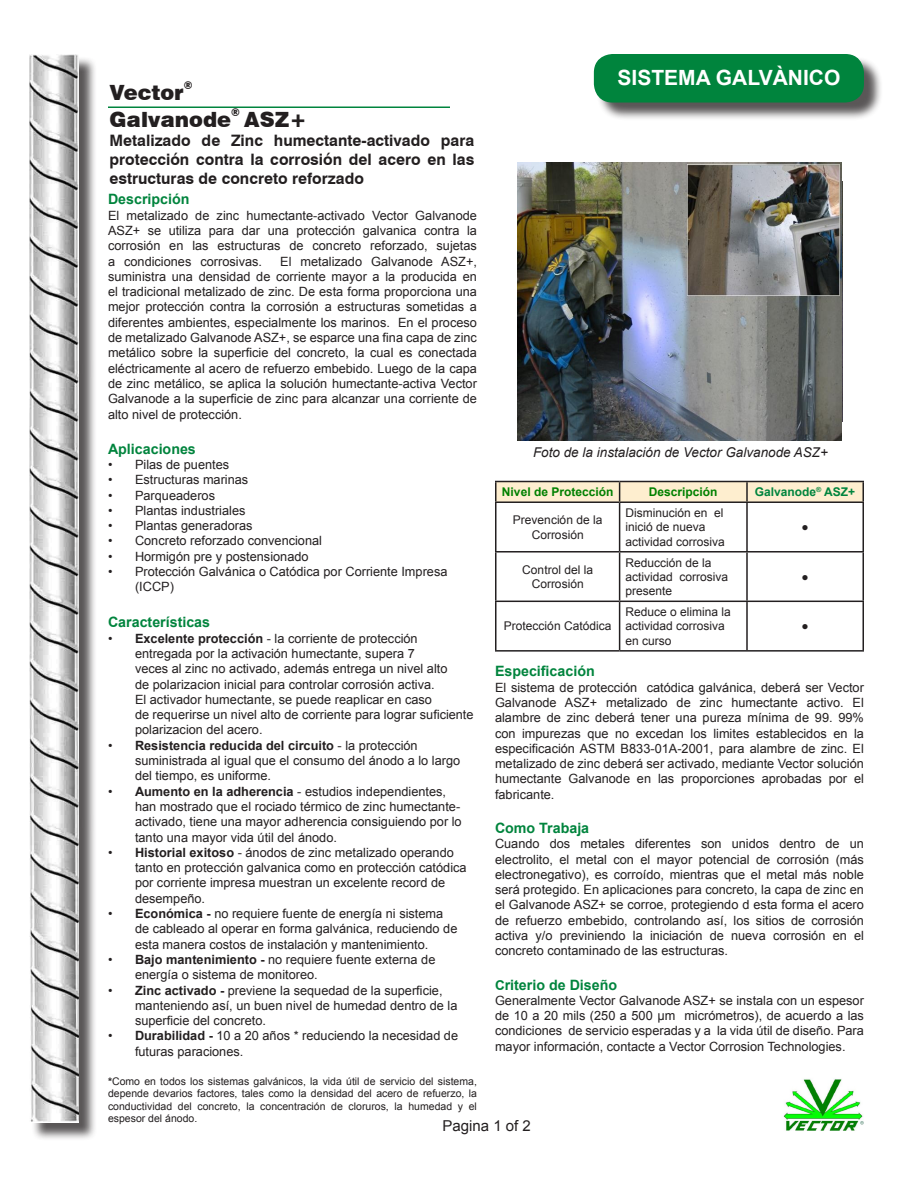
<style>
.page{position:relative;width:918px;height:1188px;background:#fff}
.page>*{position:absolute;margin:0;border:0;box-sizing:border-box;transform-origin:0 0}
.t1{font:900 21px "Swiss 721 BT";color:#231f20}
.t2{font:700 21px "Arial";color:#fff}
.t3{font:700 15.75px/18.9px "Swiss 721 BT";color:#231f20;text-align:justify}
.t4{font:15px "Arial";color:#231f20}
.t5{font:700 14.25px "Arial";color:#00843d}
.t6{font:italic 13.5px "Arial";color:#231f20}
.Paragraph_Style_2{font:12.75px/15.3px "Arial";color:#231f20}
.Paragraph_Style_2-2{font:12px/14.4px "Arial";color:#231f20}
.t7{font:700 12px "Arial";color:#008000}
.t8{font:700 12px "Arial";color:#00843d}
.t9{font:700 12px "Arial";color:#231f20}
.t10{font:10.5px/12.6px "Arial";color:#231f20;text-align:justify}
.t11{font:900 10.5px "Swiss 721 BT";color:#231f20}
.s1{font-weight:700}
.s2{font-size:13.5px}
</style>
<div class="page">
<div style="left:31px;top:56px;width:67px;height:1085px;background:#231f20;opacity:.75"></div>
<img style="left:29px;top:54px;width:50px;height:1068px">
<hr style="left:108px;top:106px;width:342px;height:2px;background:#00843d">
<div style="left:596px;top:56px;width:286px;height:65px;background:#231f20;opacity:.75"></div>
<div style="left:595px;top:55px;width:268px;height:47px;background:#00843d;border-radius:18px"></div>
<div style="left:594px;top:54px;width:270px;height:49px;border:2px solid #00843d;border-radius:18px"></div>
<hr style="left:495px;top:481px;width:125px;height:1px;background:#231f20">
<hr style="left:620px;top:481px;width:127px;height:1px;background:#231f20">
<hr style="left:747px;top:481px;width:117px;height:1px;background:#231f20">
<svg style="left:495px;top:482px;width:369px;height:19px;background:#f7e7c9"></svg>
<hr style="left:495px;top:501px;width:125px;height:2px;background:#231f20">
<hr style="left:495px;top:503px;width:1px;height:48px;background:#231f20">
<hr style="left:620px;top:501px;width:127px;height:2px;background:#231f20">
<hr style="left:619px;top:503px;width:1px;height:48px;background:#231f20">
<hr style="left:747px;top:501px;width:117px;height:2px;background:#231f20">
<hr style="left:746px;top:503px;width:2px;height:48px;background:#231f20">
<hr style="left:862px;top:503px;width:2px;height:48px;background:#231f20">
<hr style="left:495px;top:551px;width:125px;height:2px;background:#231f20">
<hr style="left:495px;top:553px;width:1px;height:48px;background:#231f20">
<hr style="left:620px;top:551px;width:127px;height:2px;background:#231f20">
<hr style="left:619px;top:553px;width:1px;height:48px;background:#231f20">
<hr style="left:747px;top:551px;width:117px;height:2px;background:#231f20">
<hr style="left:746px;top:553px;width:2px;height:48px;background:#231f20">
<hr style="left:862px;top:553px;width:2px;height:48px;background:#231f20">
<hr style="left:495px;top:601px;width:125px;height:1px;background:#231f20">
<hr style="left:495px;top:602px;width:1px;height:48px;background:#231f20">
<hr style="left:620px;top:601px;width:127px;height:1px;background:#231f20">
<hr style="left:619px;top:602px;width:1px;height:48px;background:#231f20">
<hr style="left:747px;top:601px;width:117px;height:1px;background:#231f20">
<hr style="left:746px;top:602px;width:2px;height:48px;background:#231f20">
<hr style="left:862px;top:602px;width:2px;height:48px;background:#231f20">
<hr style="left:495px;top:650px;width:125px;height:2px;background:#231f20">
<hr style="left:620px;top:650px;width:127px;height:2px;background:#231f20">
<hr style="left:747px;top:650px;width:117px;height:2px;background:#231f20">
<img style="left:783px;top:1079px;width:81px;height:52px">
<img style="left:518px;top:163px;width:323px;height:277px">
<p class="t1" style="left:110px;top:80px;width:76px">Vector</p>
<p class="t11" style="left:184px;top:79px;width:10px">®</p>
<p class="t1" style="left:110px;top:107px;width:123px">Galvanode</p>
<p class="t11" style="left:231px;top:106px;width:10px">®</p>
<p class="t1" style="left:244px;top:107px;width:64px">ASZ+</p>
<p class="t3" style="left:110px;top:131px;width:366px">Metalizado de Zinc humectante-activado para protección contra la corrosión del acero en las estructuras de concreto reforzado</p>
<p class="t2" style="left:618px;top:64px;width:224px">SISTEMA GALVÀNICO</p>
<p class="t5" style="left:108px;top:190px;width:83px">Descripción</p>
<p class="Paragraph_Style_2" style="left:108px;top:208px;width:370px;text-align:justify">El metalizado de zinc humectante-activado Vector Galvanode ASZ+ se utiliza para dar una protección galvanica contra la corrosión en las estructuras de concreto reforzado, sujetas a condiciones corrosivas.</p>
<p class="Paragraph_Style_2" style="left:108px;top:254px;width:370px;text-align:justify;text-indent:172px">El metalizado Galvanode ASZ+, suministra una densidad de corriente mayor a la producida en el tradicional metalizado de zinc. De esta forma proporciona una mejor protección contra la corrosión a estructuras sometidas a diferentes ambientes, especialmente los marinos. En el proceso de metalizado Galvanode ASZ+, se esparce una fina capa de zinc metálico sobre la superficie del concreto, la cual es conectada eléctricamente al acero de refuerzo embebido. Luego de la capa de zinc metálico, se aplica la solución humectante-activa Vector Galvanode a la superficie de zinc para alcanzar una corriente de alto nivel de protección.</p>
<p class="t5" style="left:108px;top:439px;width:89px">Aplicaciones</p>
<p class="Paragraph_Style_2" style="left:108px;top:457px;width:123px">• Pilas de puentes</p>
<p class="Paragraph_Style_2" style="left:108px;top:472px;width:142px">• Estructuras marinas</p>
<p class="Paragraph_Style_2" style="left:108px;top:488px;width:109px">• Parqueaderos</p>
<p class="Paragraph_Style_2" style="left:108px;top:503px;width:139px">• Plantas industriales</p>
<p class="Paragraph_Style_2" style="left:108px;top:518px;width:146px">• Plantas generadoras</p>
<p class="Paragraph_Style_2" style="left:108px;top:533px;width:216px">• Concreto reforzado convencional</p>
<p class="Paragraph_Style_2" style="left:108px;top:549px;width:202px">• Hormigón pre y postensionado</p>
<p class="Paragraph_Style_2" style="left:135px;top:564px;width:314px;text-indent:-27px">• Protección Galvánica o Catódica por Corriente Impresa (ICCP)</p>
<p class="t5" style="left:108px;top:613px;width:104px">Características</p>
<p class="Paragraph_Style_2" style="left:135px;top:631px;width:340px;text-indent:-27px">• <span class="s1">Excelente protección</span> - la corriente de protección entregada por la activación humectante, supera 7<br>veces al zinc no activado, además entrega un nivel alto<br>de polarizacion inicial para controlar corrosión activa.<br>El activador humectante, se puede reaplicar en caso<br>de requerirse un nivel alto de corriente para lograr suficiente polarizacion del acero.</p>
<p class="Paragraph_Style_2" style="left:135px;top:738px;width:327px;text-indent:-27px">• <span class="s1">Resistencia reducida del circuito</span> - la protección suministrada al igual que el consumo del ánodo a lo largo del tiempo, es uniforme.</p>
<p class="Paragraph_Style_2" style="left:135px;top:784px;width:328px;text-indent:-27px">• <span class="s1">Aumento en la adherencia</span> - estudios independientes, han mostrado que el rociado térmico de zinc humectante&shy;activado, tiene una mayor adherencia consiguiendo por lo tanto una mayor vida útil del ánodo.</p>
<p class="Paragraph_Style_2" style="left:135px;top:845px;width:333px;text-indent:-27px">• <span class="s1">Historial exitoso</span> - ánodos de zinc metalizado operando tanto en protección galvanica como en protección catódica por corriente impresa muestran un excelente record de desempeño.</p>
<p class="Paragraph_Style_2" style="left:135px;top:906px;width:324px;text-indent:-27px">• <span class="s1">Económica -</span> no requiere fuente de energía ni sistema de cableado al operar en forma galvánica, reduciendo de esta manera costos de instalación y mantenimiento.</p>
<p class="Paragraph_Style_2" style="left:135px;top:952px;width:302px;text-indent:-27px">• <span class="s1">Bajo mantenimiento -</span> no requiere fuente externa de energía o sistema de monitoreo.</p>
<p class="Paragraph_Style_2" style="left:135px;top:983px;width:324px;text-indent:-27px">• <span class="s1">Zinc activado -</span> previene la sequedad de la superficie, manteniendo así, un buen nivel de humedad dentro de la superficie del concreto.</p>
<p class="Paragraph_Style_2" style="left:135px;top:1028px;width:325px;text-indent:-27px">• <span class="s1">Durabilidad -</span> 10 a 20 años * reduciendo la necesidad de futuras paraciones.</p>
<p class="t10" style="left:108px;top:1075px;width:370px"><span class="s1">*</span>Como en todos los sistemas galvánicos, la vida útil de servicio del sistema, depende devarios factores, tales como la densidad del acero de refuerzo, la conductividad del concreto, la concentración de cloruros, la humedad y el espesor del ánodo.</p>
<p class="t6" style="left:533px;top:444px;width:297px">Foto de la instalación de Vector Galvanode ASZ+</p>
<p class="t7" style="left:502px;top:484px;width:113px">Nivel de Protección</p>
<p class="t7" style="left:649px;top:484px;width:70px">Descripción</p>
<p class="t8" style="left:755px;top:484px;width:102px">Galvanode<sup>®</sup> ASZ+</p>
<p class="Paragraph_Style_2-2" style="left:513px;top:513px;width:91px;text-align:center">Prevención de la<br>Corrosión</p>
<p class="Paragraph_Style_2-2" style="left:626px;top:506px;width:101px">Disminución en el inició de nueva actividad corrosiva</p>
<p class="t9" style="left:802px;top:519px;width:9px">●</p>
<p class="Paragraph_Style_2-2" style="left:522px;top:562px;width:72px;text-align:center">Control del la<br>Corrosión</p>
<p class="Paragraph_Style_2-2" style="left:626px;top:555px;width:104px">Reducción de la actividad corrosiva presente</p>
<p class="t9" style="left:802px;top:569px;width:9px">●</p>
<p class="Paragraph_Style_2-2" style="left:626px;top:605px;width:107px">Reduce o elimina la actividad corrosiva en curso</p>
<p class="Paragraph_Style_2-2" style="left:504px;top:619px;width:109px">Protección Catódica</p>
<p class="t9" style="left:802px;top:618px;width:9px">●</p>
<p class="t5" style="left:495px;top:662px;width:101px">Especificación</p>
<p class="Paragraph_Style_2" style="left:495px;top:680px;width:371px;text-align:justify">El sistema de protección catódica galvánica, deberá ser Vector Galvanode ASZ+ metalizado de zinc humectante activo. El alambre de zinc deberá tener una pureza mínima de 99. 99% con impurezas que no excedan los limites establecidos en la especificación ASTM B833-01A-2001, para alambre de zinc. El metalizado de zinc deberá ser activado, mediante Vector solución humectante Galvanode en las proporciones aprobadas por el fabricante.</p>
<p class="t5" style="left:495px;top:818px;width:96px">Como Trabaja</p>
<p class="Paragraph_Style_2" style="left:495px;top:836px;width:370px;text-align:justify">Cuando dos metales diferentes son unidos dentro de un electrolito, el metal con el mayor potencial de corrosión (más electronegativo), es corroído, mientras que el metal más noble será protegido. En aplicaciones para concreto, la capa de zinc en el Galvanode ASZ+ se corroe, protegiendo d esta forma el acero de refuerzo embebido, controlando así, los sitios de corrosión activa y/o previniendo la iniciación de nueva corrosión en el concreto contaminado de las estructuras.</p>
<p class="t5" style="left:495px;top:975px;width:124px"><span class="s2">C</span>riterio de Diseño</p>
<p class="Paragraph_Style_2" style="left:495px;top:993px;width:371px;text-align:justify">Generalmente Vector Galvanode ASZ+ se instala con un espesor de 10 a 20 mils (250 a 500 µm micrómetros), de acuerdo a las condiciones de servicio esperadas y a la vida útil de diseño. Para mayor información, contacte a Vector Corrosion Technologies.</p>
<p class="t4" style="left:443px;top:1115px;width:90px">Pagina 1 of 2</p>
</div>
